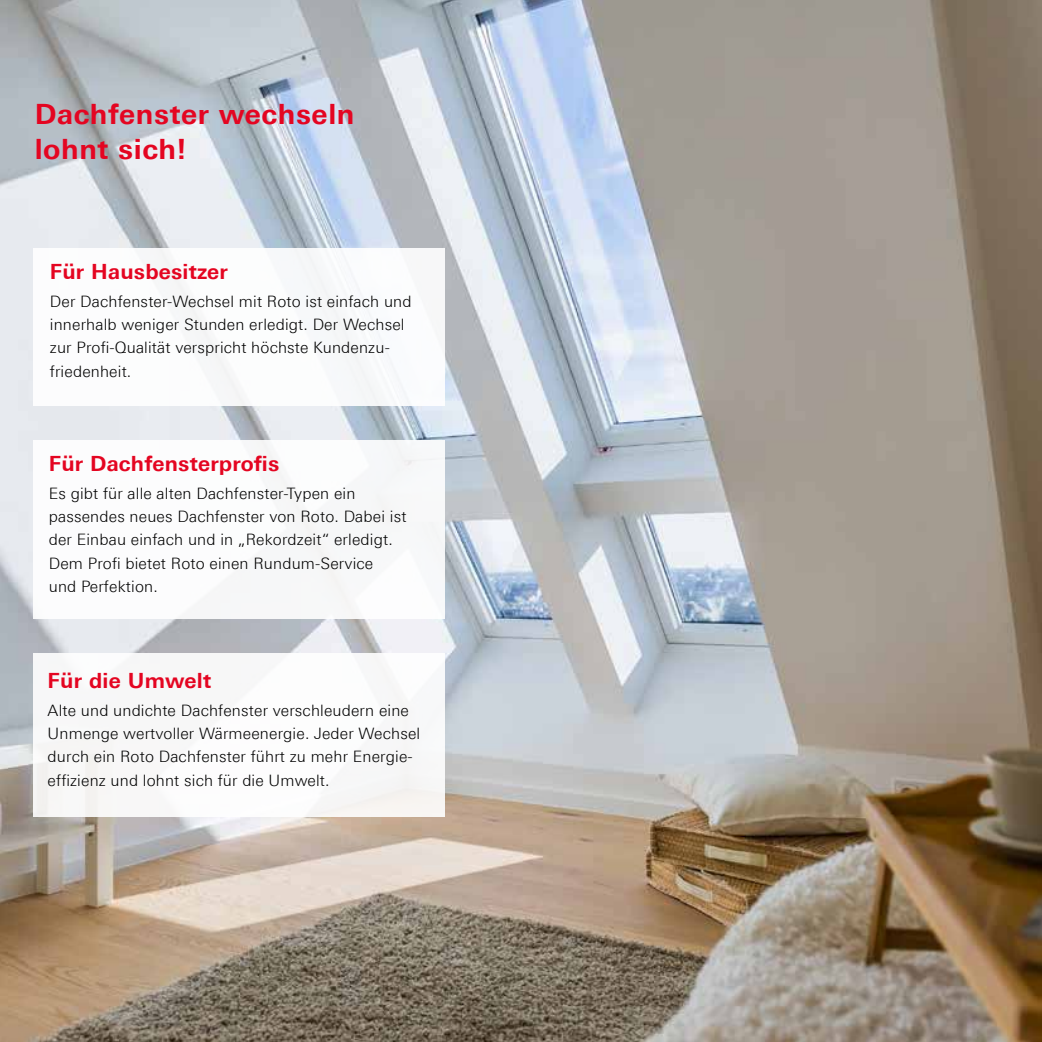
<style>
.page{position:relative;width:1042px;height:1042px;background:#fff}
.page>*{position:absolute;margin:0;border:0;box-sizing:border-box;transform-origin:0 0}
.t1{font:700 28px/35px "LT Univers Basic";letter-spacing:.02em;color:#e40521}
.t2{font:700 21px "LT Univers Basic";letter-spacing:.01em;color:#e40521}
.t3{font:300 15.75px/23.1px "LT Univers Basic";letter-spacing:.01em;color:#000}
</style>
<div class="page">
<img style="left:0;top:0;width:1042px;height:1042px">
<div style="left:33px;top:653px;width:412px;height:164px;background:#f8f7f8"></div>
<div style="left:33px;top:440px;width:412px;height:179px;background:#fff"></div>
<div style="left:33px;top:248px;width:412px;height:157px;background:#fff"></div>
<h1 class="t1" style="left:35px;top:97px;width:321px">Dachfenster wechseln lohnt sich!</h1>
<h2 class="t2" style="left:50px;top:259px;width:179px">Für Hausbesitzer</h2>
<p class="t3" style="left:50px;top:290px;width:363px">Der Dachfenster-Wechsel mit Roto ist einfach und innerhalb weniger Stunden erledigt. Der Wechsel zur Profi-Qualität verspricht höchste Kundenzu&shy;friedenheit.</p>
<h2 class="t2" style="left:49px;top:451px;width:232px">Für Dachfensterprofis</h2>
<p class="t3" style="left:49px;top:482px;width:359px">Es gibt für alle alten Dachfenster-Typen ein passendes neues Dachfenster von Roto. Dabei ist der Einbau einfach und in „Rekordzeit“ erledigt.<br>Dem Profi bietet Roto einen Rundum-Service<br>und Perfektion.</p>
<h2 class="t2" style="left:48px;top:668px;width:165px">Für die Umwelt</h2>
<p class="t3" style="left:48px;top:698px;width:374px">Alte und undichte Dachfenster verschleudern eine Unmenge wertvoller Wärmeenergie. Jeder Wechsel durch ein Roto Dachfenster führt zu mehr Energie&shy;effizienz und lohnt sich für die Umwelt.</p>
</div>
